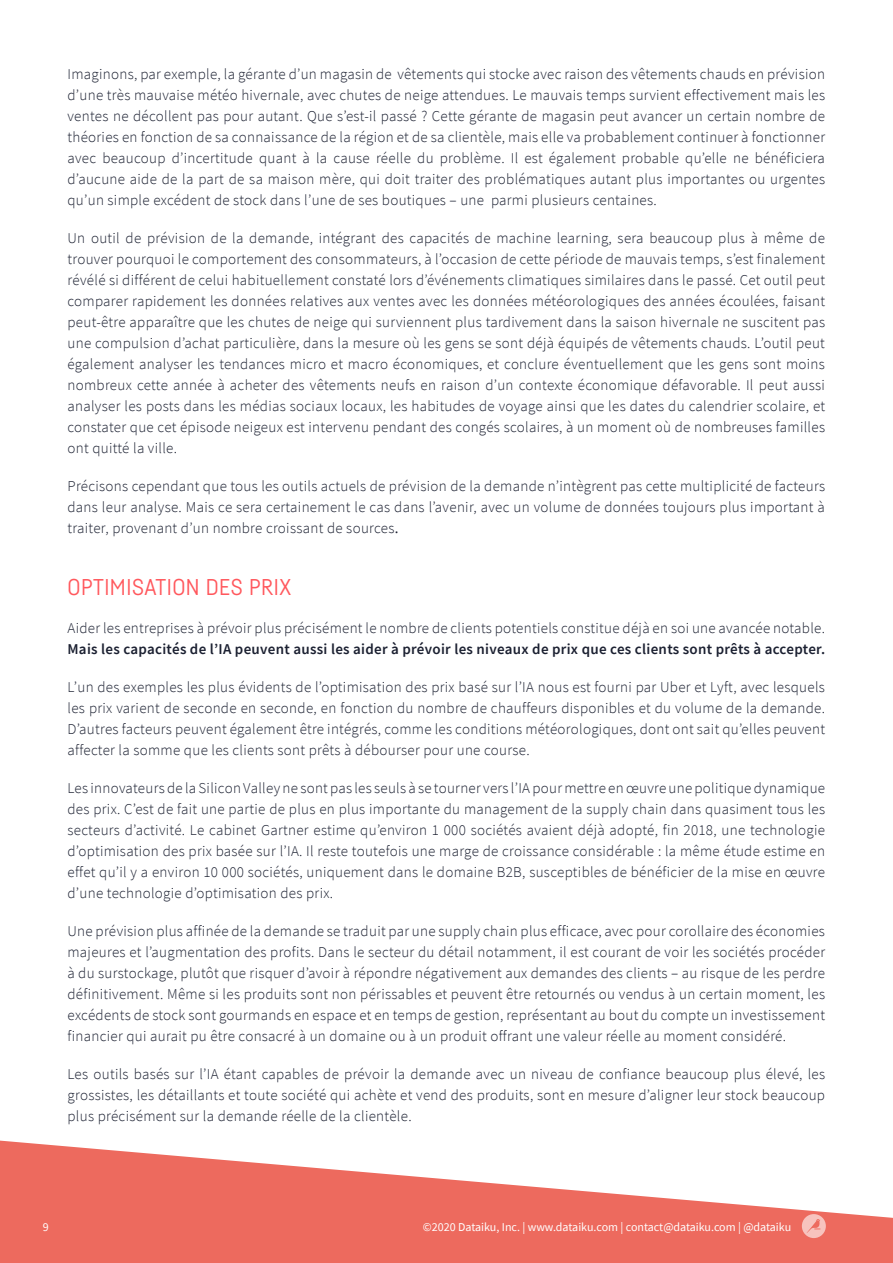
<style>
.page{position:relative;width:893px;height:1263px;background:#fff}
.page>*{position:absolute;margin:0;border:0;box-sizing:border-box;transform-origin:0 0}
.t1{font:22.5px "Fabrikat";letter-spacing:.02em;color:#ff585d}
.t2{font:300 15px/21px "Source Sans Pro";letter-spacing:.02em;color:#1b2031;text-align:justify}
.t3{font:600 15px "Source Sans Pro";letter-spacing:.02em;color:#1b2031}
.t4{font:12px "Source Sans Pro";color:#fff}
.s1{font-weight:400}
</style>
<div class="page">
<svg style="left:0;top:1140px;width:893px;height:123px;fill:#ed6a5e"></svg>
<svg style="left:802px;top:1214px;width:24px;height:24px"></svg>
<p class="t2" style="left:68px;top:63px;width:759px">Imaginons, par exemple, la gérante d’un magasin de vêtements qui stocke avec raison des vêtements chauds en prévision d’une très mauvaise météo hivernale, avec chutes de neige attendues. Le mauvais temps survient effectivement mais les ventes ne décollent pas pour autant. Que s’est-il passé ? Cette gérante de magasin peut avancer un certain nombre de théories en fonction de sa connaissance de la région et de sa clientèle, mais elle va probablement continuer à fonctionner avec beaucoup d’incertitude quant à la cause réelle du problème. Il est également probable qu’elle ne bénéficiera d’aucune aide de la part de sa maison mère, qui doit traiter des problématiques autant plus importantes ou urgentes qu’un simple excédent de stock dans l’une de ses boutiques – une parmi plusieurs centaines.</p>
<p class="t2" style="left:68px;top:227px;width:759px">Un outil de prévision de la demande, intégrant des capacités de machine learning, sera beaucoup plus à même de trouver pourquoi le comportement des consommateurs, à l’occasion de cette période de mauvais temps, s’est finalement révélé si différent de celui habituellement constaté lors d’événements climatiques similaires dans le passé. Cet outil peut comparer rapidement les données relatives aux ventes avec les données météorologiques des années écoulées, faisant peut-être apparaître que les chutes de neige qui surviennent plus tardivement dans la saison hivernale ne suscitent pas une compulsion d’achat particulière, dans la mesure où les gens se sont déjà équipés de vêtements chauds. L’outil peut également analyser les tendances micro et macro économiques, et conclure éventuellement que les gens sont moins nombreux cette année à acheter des vêtements neufs en raison d’un contexte économique défavorable. Il peut aussi analyser les posts dans les médias sociaux locaux, les habitudes de voyage ainsi que les dates du calendrier scolaire, et constater que cet épisode neigeux est intervenu pendant des congés scolaires, à un moment où de nombreuses familles ont quitté la ville.</p>
<p class="t2" style="left:68px;top:475px;width:759px">Précisons cependant que tous les outils actuels de prévision de la demande n’intègrent pas cette multiplicité de facteurs dans leur analyse. Mais ce sera certainement le cas dans l’avenir, avec un volume de données toujours plus important à traiter, provenant d’un nombre croissant de sources<span class="s1">.</span></p>
<h1 class="t1" style="left:68px;top:574px;width:225px">OPTIMISATION DES PRIX</h1>
<p class="t2" style="left:68px;top:618px;width:759px">Aider les entreprises à prévoir plus précisément le nombre de clients potentiels constitue déjà en soi une avancée notable.</p>
<p class="t3" style="left:68px;top:639px;width:759px">Mais les capacités de l’IA peuvent aussi les aider à prévoir les niveaux de prix que ces clients sont prêts à accepter.</p>
<p class="t2" style="left:68px;top:677px;width:759px">L’un des exemples les plus évidents de l’optimisation des prix basé sur l’IA nous est fourni par Uber et Lyft, avec lesquels les prix varient de seconde en seconde, en fonction du nombre de chauffeurs disponibles et du volume de la demande.<br>D’autres facteurs peuvent également être intégrés, comme les conditions météorologiques, dont ont sait qu’elles peuvent affecter la somme que les clients sont prêts à débourser pour une course.</p>
<p class="t2" style="left:68px;top:778px;width:759px">Les innovateurs de la Silicon Valley ne sont pas les seuls à se tourner vers l’IA pour mettre en œuvre une politique dynamique des prix. C’est de fait une partie de plus en plus importante du management de la supply chain dans quasiment tous les secteurs d’activité. Le cabinet Gartner estime qu’environ 1 000 sociétés avaient déjà adopté, fin 2018, une technologie d’optimisation des prix basée sur l’IA. Il reste toutefois une marge de croissance considérable : la même étude estime en effet qu’il y a environ 10 000 sociétés, uniquement dans le domaine B2B, susceptibles de bénéficier de la mise en œuvre d’une technologie d’optimisation des prix.</p>
<p class="t2" style="left:68px;top:921px;width:759px">Une prévision plus affinée de la demande se traduit par une supply chain plus efficace, avec pour corollaire des économies majeures et l’augmentation des profits. Dans le secteur du détail notamment, il est courant de voir les sociétés procéder à du surstockage, plutôt que risquer d’avoir à répondre négativement aux demandes des clients – au risque de les perdre définitivement. Même si les produits sont non périssables et peuvent être retournés ou vendus à un certain moment, les excédents de stock sont gourmands en espace et en temps de gestion, représentant au bout du compte un investissement financier qui aurait pu être consacré à un domaine ou à un produit offrant une valeur réelle au moment considéré.</p>
<p class="t2" style="left:68px;top:1064px;width:759px">Les outils basés sur l’IA étant capables de prévoir la demande avec un niveau de confiance beaucoup plus élevé, les grossistes, les détaillants et toute société qui achète et vend des produits, sont en mesure d’aligner leur stock beaucoup plus précisément sur la demande réelle de la clientèle.</p>
<p class="t4" style="left:43px;top:1219px;width:7px">9</p>
<p class="t4" style="left:423px;top:1219px;width:370px">©2020 Dataiku, Inc. | www.dataiku.com | contact@dataiku.com | @dataiku</p>
</div>
